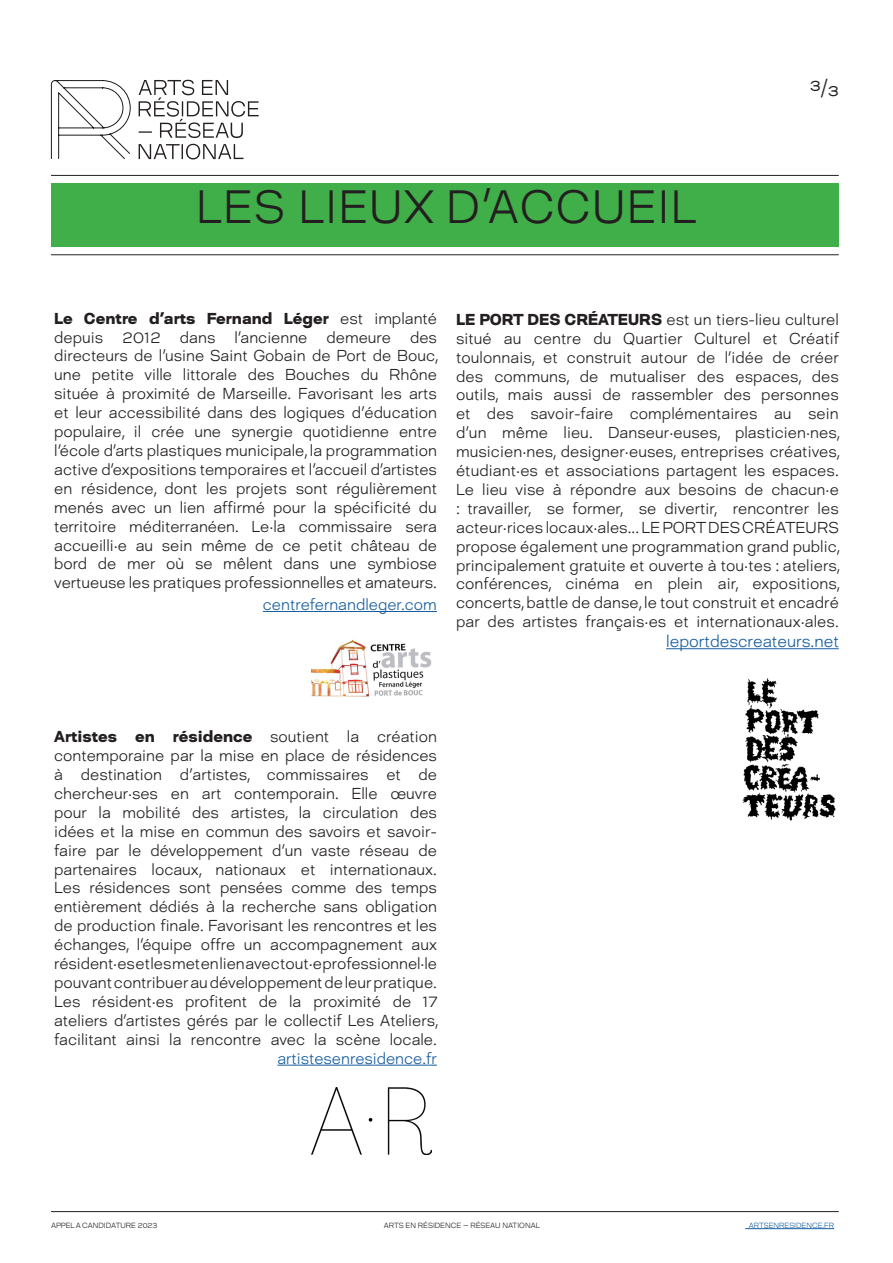
<style>
.page{position:relative;width:893px;height:1263px;background:#fff}
.page>*{position:absolute;margin:0;border:0;box-sizing:border-box;transform-origin:0 0}
.CHAPEAU{font:200 46.5px "David";color:#231f20}
.t1{font:200 22.5px "David";color:#231f20}
.Style_de_paragraphe{font:200 16.5px "David";color:#175d9e}
.Style_de_paragraphe-2{font:200 15.75px/18.9px "David";color:#231f20;text-align:justify}
.Style_de_paragraphe-3{font:200 15.75px "David";color:#175d9e}
.t2{font:200 7.5px "David";color:#231f20}
.t3{font:200 7.5px "David";color:#175d9e}
.s1{font-weight:800}
</style>
<div class="page">
<svg style="left:139px;top:144px;width:104px;height:15px"></svg>
<svg style="left:139px;top:80px;width:120px;height:58px"></svg>
<svg style="left:51px;top:80px;width:80px;height:79px"></svg>
<hr style="left:51px;top:175px;width:788px;height:1px;background:#231f20">
<hr style="left:51px;top:254px;width:788px;height:1px;background:#231f20">
<hr style="left:51px;top:1211px;width:788px;height:1px;background:#231f20">
<hr style="left:745px;top:1228px;width:89px;height:1px;background:#175d9e">
<hr style="left:263px;top:611px;width:174px;height:1px;background:#175d9e">
<hr style="left:277px;top:1065px;width:160px;height:1px;background:#175d9e">
<div style="left:51px;top:184px;width:788px;height:63px;background:#40ae49"></div>
<hr style="left:666px;top:648px;width:173px;height:1px;background:#175d9e">
<img style="left:311px;top:639px;width:120px;height:57px">
<img style="left:742px;top:678px;width:94px;height:143px">
<img style="left:311px;top:1087px;width:120px;height:67px">
<p class="CHAPEAU" style="left:196px;top:173px;width:128px">LE S LIEU</p>
<p class="CHAPEAU" style="left:404px;top:173px;width:115px">X D'ACCUEIL</p>
<h2 class="t1" style="left:810px;top:71px;width:30px">3/3</h2>
<p class="Style_de_paragraphe-2" style="left:54px;top:308px;width:385px"><span class="s1">Le Centre d’arts Fernand Léger</span> est implanté depuis 2012 dans l'ancienne demeure des directeurs de l'usine Saint Gobain de Port de Bouc, une petite ville littorale des Bouches du Rhône située à proximité de Marseille. Favorisant les arts et leur accessibilité dans des logiques d’éducation populaire, il crée une synergie quotidienne entre l'école d'arts plastiques municipale, la programmation active d'expositions temporaires et l'accueil d'artistes en résidence, dont les projets sont régulièrement menés avec un lien affirmé pour la spécificité du territoire méditerranéen. Le·la commissaire sera accueilli·e au sein même de ce petit château de bord de mer où se mêlent dans une symbiose vertueuse les pratiques professionnelles et amateurs.</p>
<p class="Style_de_paragraphe-3" style="left:263px;top:593px;width:176px">centrefernandleger.com</p>
<p class="Style_de_paragraphe-2" style="left:456px;top:309px;width:385px"><span class="s1">LE PORT DES CRÉATEURS</span> est un tiers-lieu culturel situé au centre du Quartier Culturel et Créatif toulonnais, et construit autour de l’idée de créer des communs, de mutualiser des espaces, des outils, mais aussi de rassembler des personnes et des savoir-faire complémentaires au sein d’un même lieu. Danseur·euses, plasticien·nes, musicien·nes, designer·euses, entreprises créatives, étudiant·es et associations partagent les espaces.</p>
<p class="Style_de_paragraphe-2" style="left:456px;top:479px;width:384px">Le lieu vise à répondre aux besoins de chacun·e : travailler, se former, se divertir, rencontrer les acteur·rices locaux·ales... LE PORT DES CRÉATEUR</p>
<p class="Style_de_paragraphe-2" style="left:456px;top:517px;width:385px;text-indent:372px">S propose également une programmation grand public, principalement gratuite et ouverte à tou·tes : ateliers, conférences, cinéma en plein air, expositions, concerts, battle de danse, le tout construit et encadré par des artistes français·es et internationaux·ales.</p>
<p class="Style_de_paragraphe" style="left:666px;top:629px;width:174px">leportdescreateurs.net</p>
<p class="Style_de_paragraphe-2" style="left:54px;top:726px;width:384px"><span class="s1">Artistes en résidence</span> soutient la création contemporaine par la mise en place de résidences à destination d’artistes, commissaires et de chercheur·ses en art contemporain. Elle œuvre pour la mobilité des artistes, la circulation des idées et la mise en commun des savoirs et savoir&shy;faire par le développement d’un vaste réseau de partenaires locaux, nationaux et internationaux.</p>
<p class="Style_de_paragraphe-2" style="left:54px;top:878px;width:384px">Les résidences sont pensées comme des temps entièrement dédiés à la recherche sans obligation de production finale. Favorisant les rencontres et les échanges, l'équipe offre un accompagnement aux résident·es et les met en lien avec tout·e professionnel·le pouvant contribuer au développement de leur pratique.</p>
<p class="Style_de_paragraphe-2" style="left:54px;top:991px;width:385px">Les résident·es profitent de la proximité de 17 ateliers d'artistes gérés par le collectif Les Ateliers, facilitant ainsi la rencontre avec la scène locale.</p>
<p class="Style_de_paragraphe-3" style="left:277px;top:1046px;width:161px">artistesenresidence.fr</p>
<p class="t2" style="left:51px;top:1220px;width:108px">appel a candidature 2023</p>
<p class="t2" style="left:384px;top:1220px;width:6px">ART</p>
<p class="t2" style="left:399px;top:1220px;width:40px">S EN RÉSIDENCE</p>
<p class="t2" style="left:463px;top:1220px;width:29px">— RÉSEAU</p>
<p class="t2" style="left:502px;top:1220px;width:5px">NATI</p>
<p class="t2" style="left:519px;top:1220px;width:12px">ONAL</p>
<p class="t3" style="left:749px;top:1220px;width:6px">ART</p>
<p class="t3" style="left:764px;top:1220px;width:11px">SENRE</p>
<p class="t3" style="left:789px;top:1220px;width:11px">SIDENCE</p>
<p class="t3" style="left:822px;top:1220px;width:12px">.FR</p>
</div>
